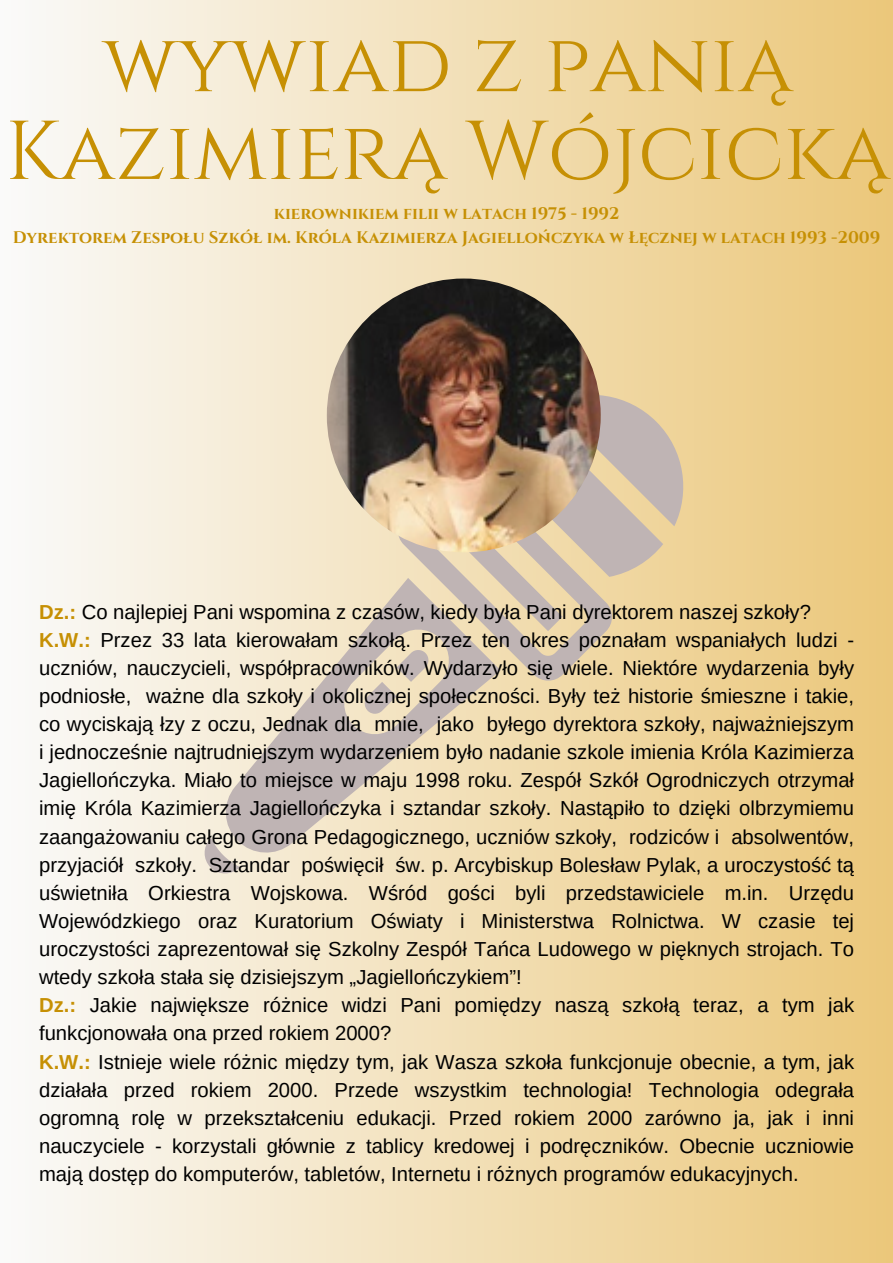
<style>
.page{position:relative;width:893px;height:1263px;background:#fff}
.page>*{position:absolute;margin:0;border:0;box-sizing:border-box;transform-origin:0 0}
.t1{font:83.25px/87.8px "Cinzel";color:#c69004;text-align:center}
.t2{font:20.25px/28.1px "Arimo";color:#000;text-align:justify}
.t3{font:700 16.8px "Cinzel";color:#c69004}
.s1{font-weight:700;color:#c69004}
</style>
<div class="page">
<div style="left:0;top:0;width:893px;height:1263px;background:linear-gradient(to right,#fafafa,#ebc77a)"></div>
<svg style="left:222px;top:578px;width:278px;height:279px;background:#e3d6c1"></svg>
<svg style="left:203px;top:838px;width:37px;height:37px"></svg>
<svg style="left:361px;top:649px;width:68px;height:65px;background:#e1d3bd"></svg>
<svg style="left:396px;top:534px;width:218px;height:149px;background:#d8c9b3"></svg>
<svg style="left:447px;top:387px;width:243px;height:244px;background:#d8c6ab"></svg>
<img style="left:327px;top:278px;width:274px;height:274px;border-radius:50%">
<p class="t1" style="left:5px;top:22px;width:884px">wywiad z panią<br>Kazimierą Wójcicką</p>
<p class="t3" style="left:274px;top:203px;width:347px">kierownikiem filii w latach 1975 - 1992</p>
<p class="t3" style="left:13px;top:226px;width:869px">Dyrektorem Zespołu Szkół im. Króla Kazimierza Jagiellończyka w Łęcznej w latach 1993 -2009</p>
<p class="t2" style="left:39px;top:597px;width:773px"><span class="s1">Dz.:</span> Co najlepiej Pani wspomina z czasów, kiedy była Pani dyrektorem naszej szkoły?</p>
<p class="t2" style="left:39px;top:626px;width:816px"><span class="s1">K.W.:</span> Przez 33 lata kierowałam szkołą. Przez ten okres poznałam wspaniałych ludzi - uczniów, nauczycieli, współpracowników. Wydarzyło się wiele. Niektóre wydarzenia były podniosłe, ważne dla szkoły i okolicznej społeczności. Były też historie śmieszne i takie, co wyciskają łzy z oczu, Jednak dla mnie, jako byłego dyrektora szkoły, najważniejszym i jednocześnie najtrudniejszym wydarzeniem było nadanie szkole imienia Króla Kazimierza Jagiellończyka. Miało to miejsce w maju 1998 roku. Zespół Szkół Ogrodniczych otrzymał imię Króla Kazimierza Jagiellończyka i sztandar szkoły. Nastąpiło to dzięki olbrzymiemu zaangażowaniu całego Grona Pedagogicznego, uczniów szkoły, rodziców i absolwentów, przyjaciół szkoły. Sztandar poświęcił św. p. Arcybiskup Bolesław Pylak, a uroczystość tą uświetniła Orkiestra Wojskowa. Wśród gości byli przedstawiciele m.in. Urzędu Wojewódzkiego oraz Kuratorium Oświaty i Ministerstwa Rolnictwa. W czasie tej uroczystości zaprezentował się Szkolny Zespół Tańca Ludowego w pięknych strojach. To wtedy szkoła stała się dzisiejszym „Jagiellończykiem”!</p>
<p class="t2" style="left:39px;top:991px;width:816px"><span class="s1">Dz.:</span> Jakie największe różnice widzi Pani pomiędzy naszą szkołą teraz, a tym jak funkcjonowała ona przed rokiem 2000?</p>
<p class="t2" style="left:39px;top:1047px;width:816px"><span class="s1">K.W.:</span> Istnieje wiele różnic między tym, jak Wasza szkoła funkcjonuje obecnie, a tym, jak działała przed rokiem 2000. Przede wszystkim technologia! Technologia odegrała ogromną rolę w przekształceniu edukacji. Przed rokiem 2000 zarówno ja, jak i inni nauczyciele - korzystali głównie z tablicy kredowej i podręczników. Obecnie uczniowie mają dostęp do komputerów, tabletów, Internetu i różnych programów edukacyjnych.</p>
</div>
